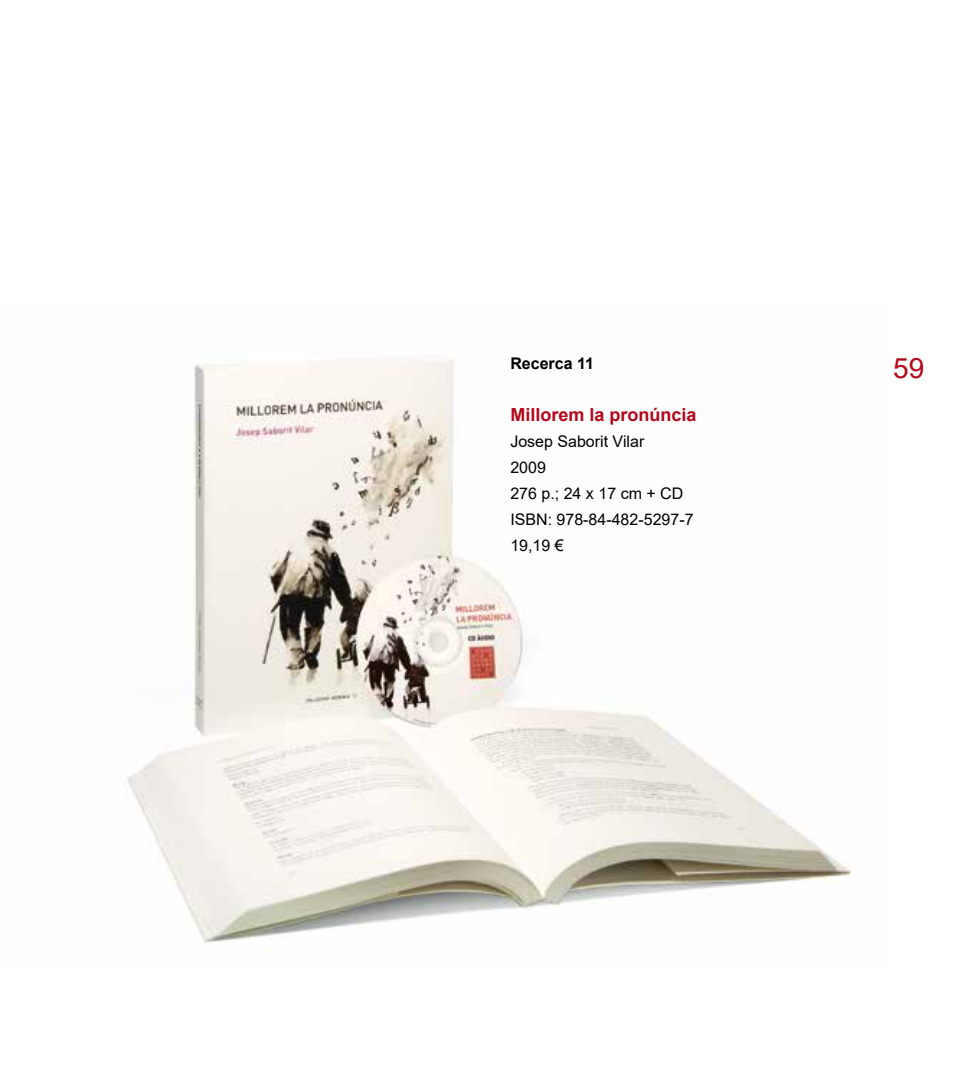
<style>
.page{position:relative;width:964px;height:1078px;background:#fff}
.page>*{position:absolute;margin:0;border:0;box-sizing:border-box;transform-origin:0 0}
.t1{font:28px "Arial";color:#b3071b}
.t2{font:700 18px "Arial";color:#b3071b}
.t3{font:16px/26px "Arial";color:#000}
.t4{font:700 16px "Arial";color:#000}
</style>
<div class="page">
<img style="left:127px;top:356px;width:724px;height:587px">
<p class="t4" style="left:510px;top:352px;width:85px">Recerca 11</p>
<p class="t2" style="left:510px;top:402px;width:188px">Millorem la pronúncia</p>
<p class="t3" style="left:510px;top:428px;width:185px">Josep Saborit Vilar<br>2009<br>276 p.; 24 x 17 cm + CD<br>ISBN: 978-84-482-5297-7<br>19,19 €</p>
<h1 class="t1" style="left:893px;top:348px;width:33px">59</h1>
</div>
